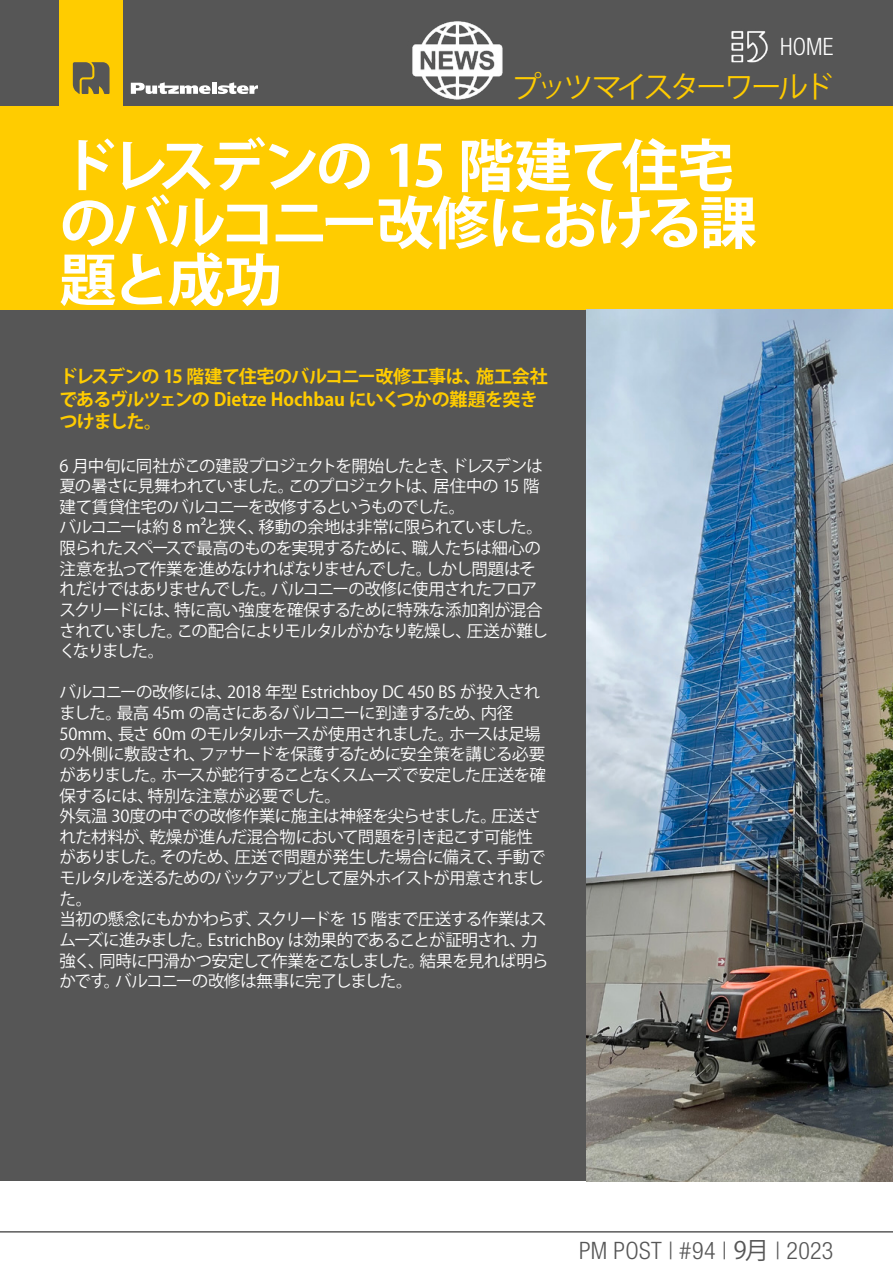
<style>
.page{position:relative;width:893px;height:1263px;background:#fff}
.page>*{position:absolute;margin:0;border:0;box-sizing:border-box;transform-origin:0 0}
.t1{font:700 57px/57px "Koz Go Pr 6 N";letter-spacing:-.055em;color:#fff}
.t2{font:30px "Koz Go Pr 6 N";letter-spacing:-.11em;color:#fc0}
.t3{font:300 condensed 24px "Helvetica Neue LT Pro";letter-spacing:.01em;color:#565656}
.t4{font:300 condensed 24px "Helvetica Neue LT Pro";color:#fff}
.t5{font:700 18px/22.5px "Koz Go Pr 6 N";letter-spacing:-.035em;color:#fc0}
.t6{font:16.5px/20.7px "Koz Go Pr 6 N";letter-spacing:-.045em;color:#fff}
.s1{font-family:"Koz Go Pr 6 N";font-weight:400;font-stretch:normal}
</style>
<div class="page">
<div style="left:0;top:309px;width:893px;height:872px;background:#565656"></div>
<div style="left:0;top:105px;width:893px;height:204px;background:#fc0"></div>
<div style="left:0;top:0;width:893px;height:105px;background:#565656"></div>
<svg style="left:0;top:1231px;width:893px;height:2px;background:#828282"></svg>
<div style="left:60px;top:0;width:63px;height:105px;background:#fc0"></div>
<svg style="left:73px;top:62px;width:37px;height:32px"></svg>
<svg style="left:131px;top:82px;width:127px;height:12px"></svg>
<img style="left:731px;top:31px;width:37px;height:32px">
<img style="left:587px;top:309px;width:306px;height:872px">
<img style="left:412px;top:21px;width:91px;height:79px">
<h3 class="t4" style="left:780px;top:33px;width:55px">HOME</h3>
<h2 class="t2" style="left:512px;top:70px;width:323px">プッツマイスターワールド</h2>
<h1 class="t1" style="left:60px;top:139px;width:699px">ドレスデンの 15 階建て住宅のバルコニー改修における課題と成功</h1>
<p class="t5" style="left:60px;top:366px;width:490px">ドレスデンの 15 階建て住宅のバルコニー改修工事は、施工会社であるヴルツェンの Dietze Hochbau にいくつかの難題を突きつけました。</p>
<p class="t6" style="left:60px;top:455px;width:490px">6 月中旬に同社がこの建設プロジェクトを開始したとき、ドレスデンは夏の暑さに見舞われていました。このプロジェクトは、居住中の 15 階建て賃貸住宅のバルコニーを改修するというものでした。<br>バルコニーは約 8 m²と狭く、移動の余地は非常に限られていました。限られたスペースで最高のものを実現するために、職人たちは細心の注意を払って作業を進めなければなりませんでした。しかし問題はそれだけではありませんでした。バルコニーの改修に使用されたフロアスクリードには、特に高い強度を確保するために特殊な添加剤が混合されていました。この配合によりモルタルがかなり乾燥し、圧送が難しくなりました。</p>
<p class="t6" style="left:60px;top:682px;width:490px">バルコニーの改修には、2018 年型 Estrichboy DC 450 BS が投入されました。最高 45m の高さにあるバルコニーに到達するため、内径50mm、長さ 60m のモルタルホースが使用されました。ホースは足場の外側に敷設され、ファサードを保護するために安全策を講じる必要がありました。ホースが蛇行することなくスムーズで安定した圧送を確保するには、特別な注意が必要でした。<br>外気温 30度の中での改修作業に施主は神経を尖らせました。圧送された材料が、乾燥が進んだ混合物において問題を引き起こす可能性がありました。そのため、圧送で問題が発生した場合に備えて、手動でモルタルを送るためのバックアップとして屋外ホイストが用意されました。<br>当初の懸念にもかかわらず、スクリードを 15 階まで圧送する作業はスムーズに進みました。EstrichBoy は効果的であることが証明され、力強く、同時に円滑かつ安定して作業をこなしました。結果を見れば明らかです。バルコニーの改修は無事に完了しました。</p>
<h3 class="t3" style="left:579px;top:1236px;width:256px">PM POST | #94 | <span class="s1">9月</span> | 2023</h3>
</div>
